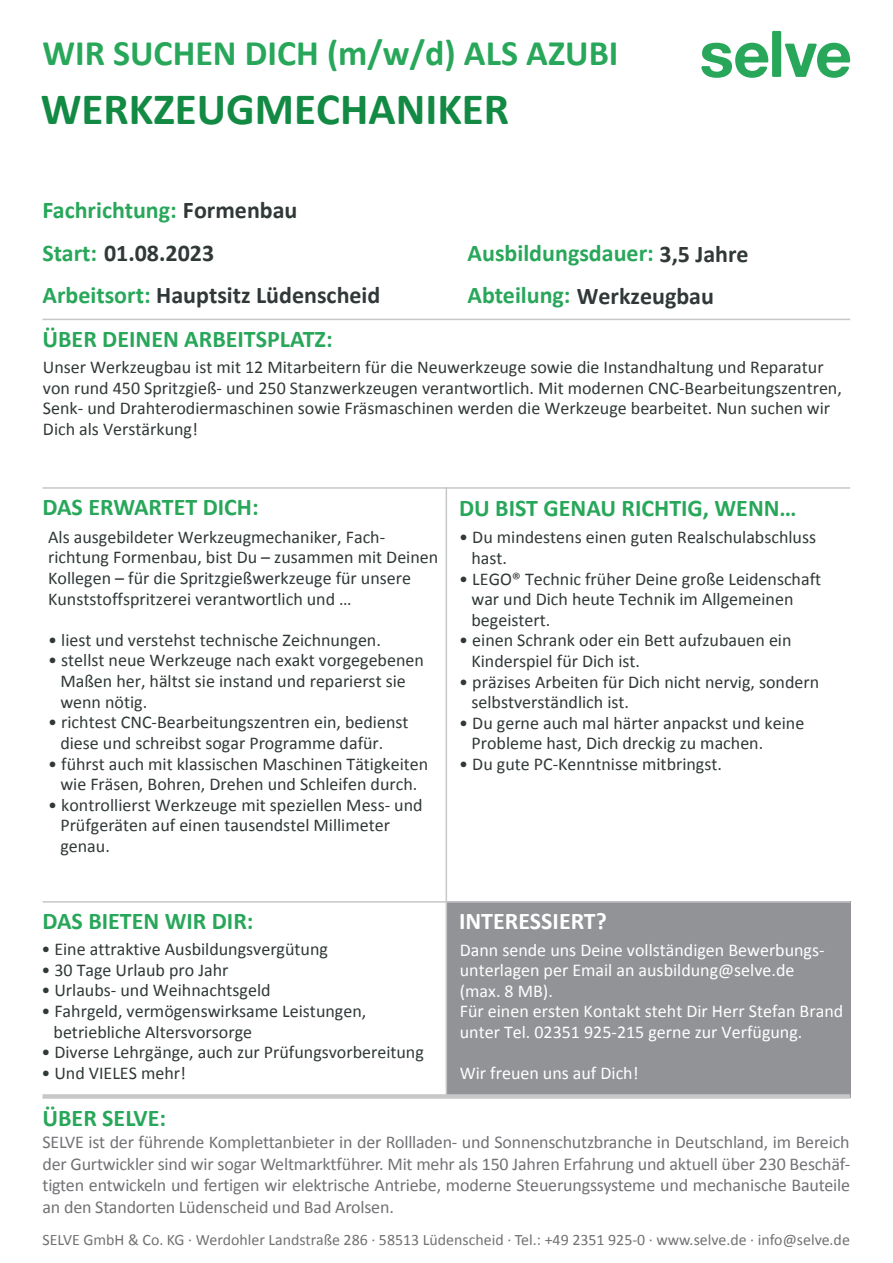
<style>
.page{position:relative;width:893px;height:1263px;background:#fff}
.page>*{position:absolute;margin:0;border:0;box-sizing:border-box;transform-origin:0 0}
.t1{font:700 45px "Calibri";color:#128a43}
.t2{font:700 36px "Calibri";color:#28a75a}
.t3{font:700 24px "Calibri";color:#28a75a}
.t4{font:700 24px "Calibri";color:#313838}
.t5{font:700 24px "Calibri";color:#fff}
.t6{font:18px/20.5px "Calibri";color:#313838}
.t7{font:18px/21.6px "Calibri";letter-spacing:-.01em;color:#717275;text-align:justify}
.t8{font:18px/20.5px "Calibri";color:#fff}
.t9{font:15.9px "Calibri";color:#717275}
.s1{color:#313838}
.s2{color:#28a75a}
.s3{font-style:inherit}
</style>
<div class="page">
<div style="left:447px;top:901px;width:403px;height:196px;background:#919396"></div>
<hr style="left:43px;top:487px;width:807px;height:2px;background:#c6c7c9">
<hr style="left:43px;top:319px;width:807px;height:1px;background:#c6c7c9">
<hr style="left:43px;top:901px;width:807px;height:2px;background:#c6c7c9">
<div style="left:43px;top:1094px;width:807px;height:5px;background:#c6c7c9"></div>
<hr style="left:446px;top:487px;width:1px;height:610px;background:#c6c7c9">
<svg style="left:701px;top:43px;width:67px;height:35px"></svg>
<div style="left:772px;top:31px;width:9px;height:46px;background:#28a75a"></div>
<svg style="left:785px;top:43px;width:65px;height:35px"></svg>
<h2 class="t2" style="left:43px;top:30px;width:577px">WIR SUCHEN DICH (m/w/d) ALS AZUBI</h2>
<h1 class="t1" style="left:41px;top:82px;width:470px">WERKZEUGMECHANIKER</h1>
<h3 class="t3" style="left:43px;top:195px;width:256px">Fachrichtung: <span class="s1">Formenbau</span></h3>
<h3 class="t4" style="left:43px;top:238px;width:173px"><span class="s2">Start:</span> 01.08.202<span class="s3">3</span></h3>
<h3 class="t3" style="left:468px;top:238px;width:283px">Ausbildungsdauer: <span class="s1">3,5 Jahre</span></h3>
<h3 class="t4" style="left:43px;top:281px;width:339px"><span class="s2">Arbeitsort:</span> Hauptsitz Lüdenscheid</h3>
<h3 class="t4" style="left:467px;top:281px;width:248px"><span class="s2">Abteilung:</span> Werkzeugbau</h3>
<h3 class="t3" style="left:43px;top:324px;width:292px">ÜBER DEINEN ARBEITSPLATZ:</h3>
<p class="t6" style="left:43px;top:357px;width:800px">Unser Werkzeugbau ist mit 12 Mitarbeitern für die Neuwerkzeuge sowie die Instandhaltung und Reparatur von rund 450 Spritzgieß- und 250 Stanzwerkzeugen verantwortlich. Mit modernen CNC-Bearbeitungszentren, Senk- und Drahterodiermaschinen sowie Fräsmaschinen werden die Werkzeuge bearbeitet. Nun suchen wir Dich als Verstärkung!</p>
<h3 class="t3" style="left:43px;top:492px;width:218px">DAS ERWARTET DICH:</h3>
<h3 class="t3" style="left:459px;top:493px;width:339px">DU BIST GENAU RICHTIG, WENN…</h3>
<p class="t6" style="left:48px;top:526px;width:392px">Als ausgebildeter Werkzeugmechaniker, Fach&shy;richtung Formenbau, bist Du – zusammen mit Deinen Kollegen – für die Spritzgießwerkzeuge für unsere Kunststoffspritzerei verantwortlich und …</p>
<p class="t6" style="left:48px;top:629px;width:334px">• liest und verstehst technische Zeichnungen.</p>
<p class="t6" style="left:60px;top:650px;width:365px;text-indent:-12px">• stellst neue Werkzeuge nach exakt vorgegebenen<br>Maßen her, hältst sie instand und reparierst sie wenn nötig.</p>
<p class="t6" style="left:60px;top:712px;width:350px;text-indent:-12px">• richtest CNC-Bearbeitungszentren ein, bedienst diese und schreibst sogar Programme dafür.</p>
<p class="t6" style="left:48px;top:753px;width:382px;text-align:center">• führst auch mit klassischen Maschinen Tätigkeiten wie Fräsen, Bohren, Drehen und Schleifen durch.</p>
<p class="t6" style="left:60px;top:794px;width:364px;text-indent:-12px">• kontrollierst Werkzeuge mit speziellen Mess- und<br>Prüfgeräten auf einen tausendstel Millimeter genau.</p>
<p class="t6" style="left:471px;top:527px;width:346px;text-indent:-12px">• Du mindestens einen guten Realschulabschluss hast.</p>
<p class="t6" style="left:471px;top:568px;width:351px;text-indent:-12px">• LEGO® Technic früher Deine große Leidenschaft war und Dich heute Technik im Allgemeinen begeistert.</p>
<p class="t6" style="left:471px;top:630px;width:321px;text-indent:-12px">• einen Schrank oder ein Bett aufzubauen ein<br>Kinderspiel für Dich ist.</p>
<p class="t6" style="left:471px;top:671px;width:349px;text-indent:-12px">• präzises Arbeiten für Dich nicht nervig, sondern selbstverständlich ist.</p>
<p class="t6" style="left:471px;top:712px;width:334px;text-indent:-12px">• Du gerne auch mal härter anpackst und keine<br>Probleme hast, Dich dreckig zu machen.</p>
<p class="t6" style="left:459px;top:754px;width:264px">• Du gute PC-Kenntnisse mitbringst.</p>
<h3 class="t3" style="left:43px;top:906px;width:212px">DAS BIETEN WIR DIR:</h3>
<h3 class="t5" style="left:459px;top:906px;width:149px">INTERESSIERT?</h3>
<p class="t6" style="left:41px;top:939px;width:288px">• Eine attraktive Ausbildungsvergütung</p>
<p class="t6" style="left:41px;top:959px;width:189px">• 30 Tage Urlaub pro Jahr</p>
<p class="t6" style="left:41px;top:980px;width:231px">• Urlaubs- und Weihnachtsgeld</p>
<p class="t6" style="left:54px;top:1000px;width:314px;text-indent:-12px">• Fahrgeld, vermögenswirksame Leistungen, betriebliche Altersvorsorge</p>
<p class="t6" style="left:41px;top:1042px;width:384px">• Diverse Lehrgänge, auch zur Prüfungsvorbereitung</p>
<p class="t6" style="left:41px;top:1062px;width:146px">• Und VIELES mehr!</p>
<p class="t8" style="left:460px;top:939px;width:385px">Dann sende uns Deine vollständigen Bewerbungs&shy;unterlagen per Email an ausbildung@selve.de<br>(max. 8 MB).<br>Für einen ersten Kontakt steht Dir Herr Stefan Brand unter Tel. 02351 925-215 gerne zur Verfügung.</p>
<p class="t8" style="left:460px;top:1063px;width:180px">Wir freuen uns auf Dich!</p>
<h3 class="t3" style="left:43px;top:1103px;width:125px">ÜBER SELVE:</h3>
<p class="t7" style="left:43px;top:1131px;width:809px">SELVE ist der führende Komplettanbieter in der Rollladen- und Sonnenschutzbranche in Deutschland, im Bereich der Gurtwickler sind wir sogar Weltmarktführer. Mit mehr als 150 Jahren Erfahrung und aktuell über 230 Beschäf&shy;tigten entwickeln und fertigen wir elektrische Antriebe, moderne Steuerungssysteme und mechanische Bauteile an den Standorten Lüdenscheid und Bad Arolsen.</p>
<p class="t9" style="left:43px;top:1230px;width:809px">SELVE GmbH &amp; Co. KG · Werdohler Landstraße 286 · 58513 Lüdenscheid · Tel.: +49 2351 925-0 · www.selve.de · info@selve.de</p>
</div>
